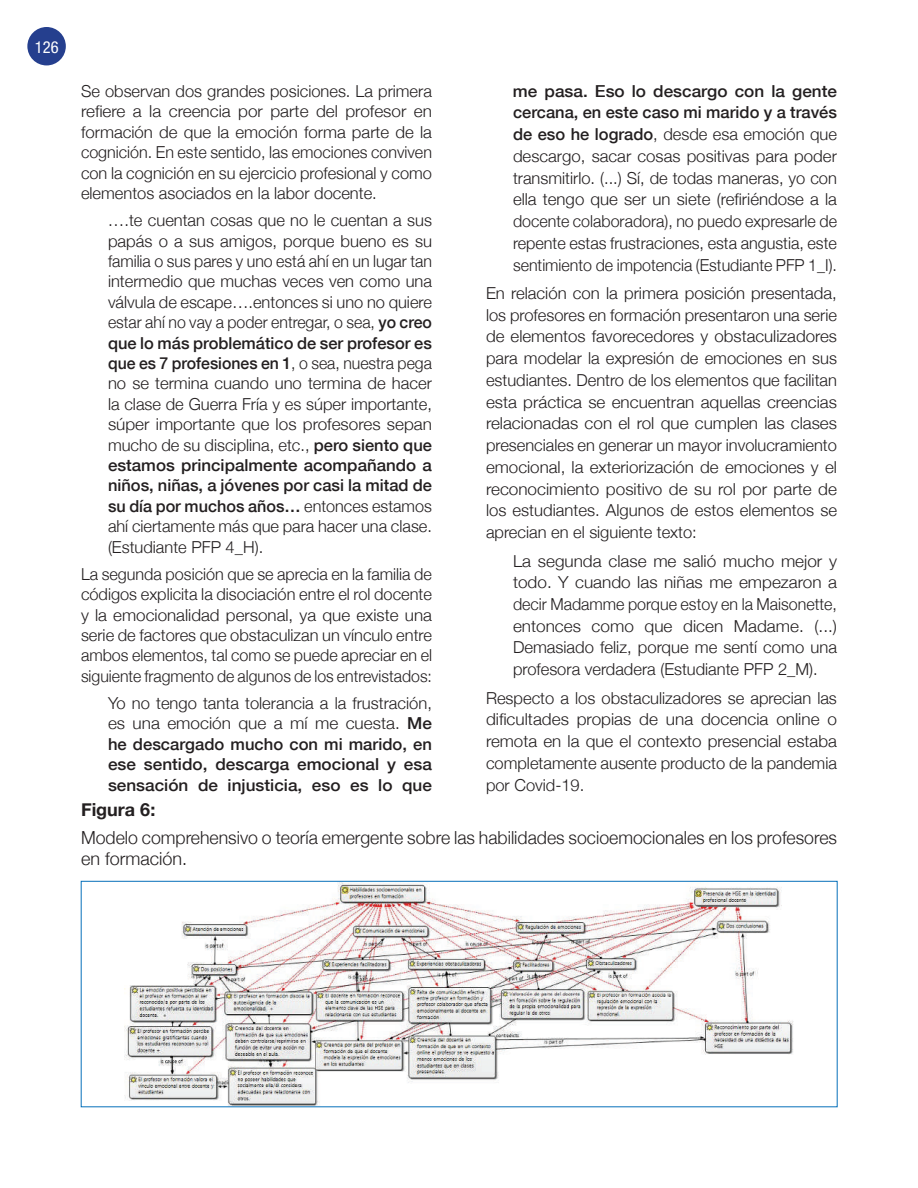
<style>
.page{position:relative;width:918px;height:1188px;background:#fff}
.page>*{position:absolute;margin:0;border:0;box-sizing:border-box;transform-origin:0 0}
.t1{font:300 18px/21px "Helvetica Neue";color:#231f20}
.t2{font:700 18px "Helvetica Neue";color:#231f20}
.t3{font:300 16.5px/20.4px "Helvetica Neue";color:#231f20;text-align:justify}
.t4{font:300 16.5px/21.8px "Helvetica Neue";color:#231f20;text-align:justify;scale:1.04 1}
.t5{font:500 16.5px/20.4px "Helvetica Neue";color:#231f20;text-align:justify;scale:1.04 1}
.t6{font:italic condensed 16.5px "Helvetica Neue";color:#fff}
.s1{font-weight:500}
.s2{font-weight:300}
</style>
<div class="page">
<div style="left:27px;top:27px;width:39px;height:38px;background:#253f8e;border-radius:50%"></div>
<img style="left:125px;top:883px;width:669px;height:222px">
<div style="left:81px;top:881px;width:756px;height:226px;border:1px solid #0770ba"></div>
<p class="t6" style="left:35px;top:37px;width:25px">126</p>
<p class="t3" style="left:81px;top:80px;width:353px">Se observan dos grandes posiciones. La primera refiere a la creencia por parte del profesor en formación de que la emoción forma parte de la cognición. En este sentido, las emociones conviven con la cognición en su ejercicio profesional y como elementos asociados en la labor docente.</p>
<p class="t3" style="left:108px;top:209px;width:326px">….te cuentan cosas que no le cuentan a sus papás o a sus amigos, porque bueno es su familia o sus pares y uno está ahí en un lugar tan intermedio que muchas veces ven como una válvula de escape….entonces si uno no quiere estar ahí no vay a poder entregar, o sea, <span class="s1">yo creo que lo más problemático de ser profesor es que es 7 profesiones en 1</span>, o sea, nuestra pega no se termina cuando uno termina de hacer la clase de Guerra Fría y es súper importante, súper importante que los profesores sepan mucho de su disciplina, etc., <span class="s1">pero siento que estamos principalmente acompañando a niños, niñas, a jóvenes por casi la mitad de su día por muchos años…</span> entonces estamos ahí ciertamente más que para hacer una clase. (Estudiante PFP 4_H).</p>
<p class="t3" style="left:81px;top:563px;width:353px">La segunda posición que se aprecia en la familia de códigos explicita la disociación entre el rol docente y la emocionalidad personal, ya que existe una serie de factores que obstaculizan un vínculo entre ambos elementos, tal como se puede apreciar en el siguiente fragmento de algunos de los entrevistados:</p>
<p class="t5" style="left:108px;top:692px;width:313px"><span class="s2">Yo no tengo tanta tolerancia a la frustración, es una emoción que a mí me cuesta.</span> Me he descargado mucho con mi marido, en ese sentido, descarga emocional y esa sensación de injusticia, eso es lo que</p>
<p class="t3" style="left:513px;top:79px;width:326px;line-height:21.8px"><span class="s1">me pasa. Eso lo descargo con la gente cercana, en este caso mi marido y a través de eso he logrado</span>, desde esa emoción que descargo, sacar cosas positivas para poder transmitirlo. (...) Sí, de todas maneras, yo con ella tengo que ser un siete (refiriéndose a la docente colaboradora), no puedo expresarle de repente estas frustraciones, esta angustia, este sentimiento de impotencia (Estudiante PFP 1_I).</p>
<p class="t3" style="left:486px;top:281px;width:353px;line-height:21.8px">En relación con la primera posición presentada, los profesores en formación presentaron una serie de elementos favorecedores y obstaculizadores para modelar la expresión de emociones en sus estudiantes. Dentro de los elementos que facilitan esta práctica se encuentran aquellas creencias relacionadas con el rol que cumplen las clases presenciales en generar un mayor involucramiento emocional, la exteriorización de emociones y el reconocimiento positivo de su rol por parte de los estudiantes. Algunos de estos elementos se aprecian en el siguiente texto:</p>
<p class="t4" style="left:513px;top:549px;width:313px">La segunda clase me salió mucho mejor y todo. Y cuando las niñas me empezaron a decir Madamme porque estoy en la Maisonette, entonces como que dicen Madame. (...)<br>Demasiado feliz, porque me sentí como una profesora verdadera (Estudiante PFP 2_M).</p>
<p class="t3" style="left:486px;top:686px;width:353px;line-height:21.8px">Respecto a los obstaculizadores se aprecian las dificultades propias de una docencia online o remota en la que el contexto presencial estaba completamente ausente producto de la pandemia por Covid-19.</p>
<p class="t2" style="left:81px;top:796px;width:76px">Figura 6:</p>
<p class="t1" style="left:81px;top:826px;width:758px">Modelo comprehensivo o teoría emergente sobre las habilidades socioemocionales en los profesores en formación.</p>
</div>
